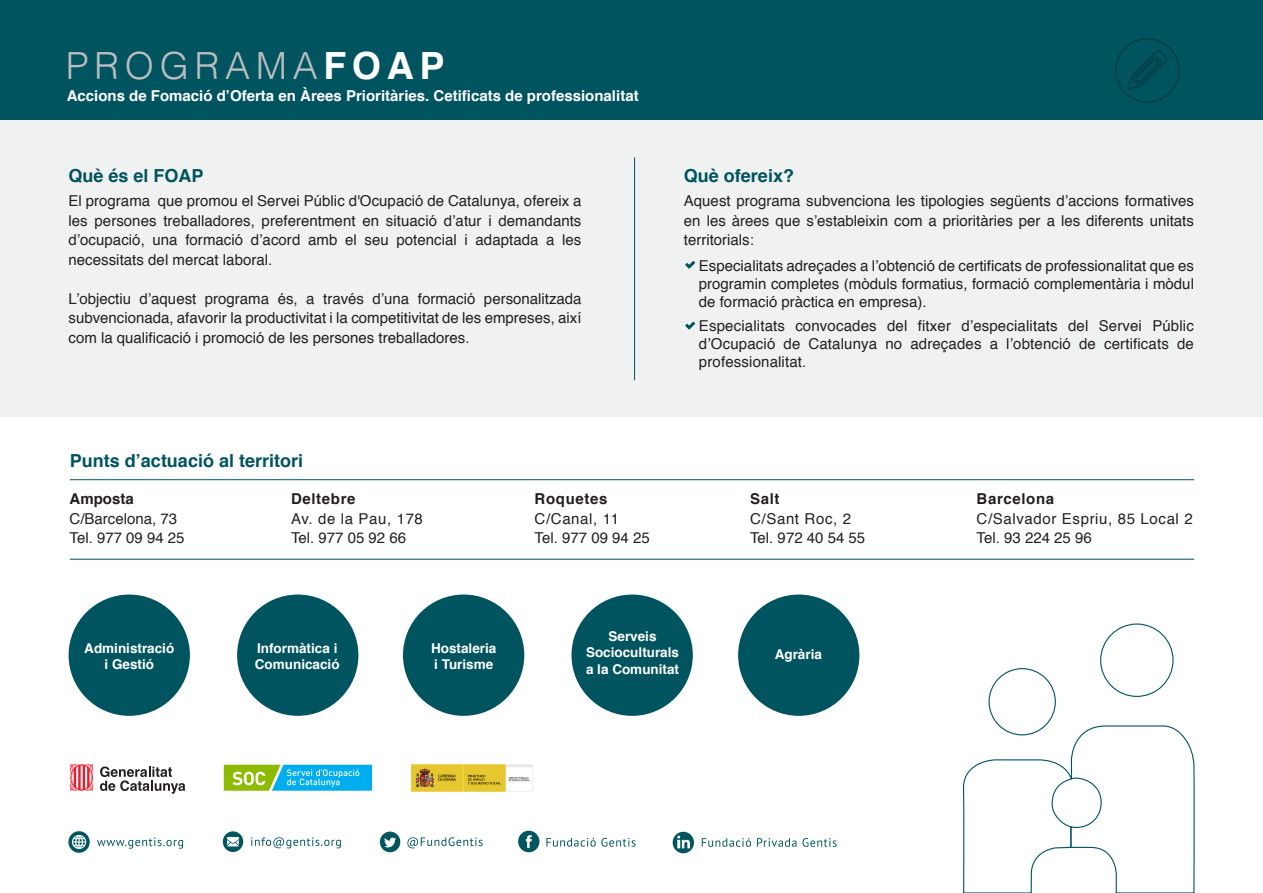
<style>
.page{position:relative;width:1263px;height:893px;background:#fff}
.page>*{position:absolute;margin:0;border:0;box-sizing:border-box;transform-origin:0 0}
.t1{font:300 37.5px "Helvetica";letter-spacing:.15em;color:#bbbdbf}
.t2{font:700 18px "Helvetica";color:#00545f}
.t3{font:15px/19.5px "Helvetica";color:#231f20;text-align:justify}
.t4{font:700 15px "Helvetica";color:#fff}
.t5{font:15px/19.5px "Helvetica";letter-spacing:.04em;color:#231f20}
.t6{font:700 15px "Helvetica";letter-spacing:.04em;color:#231f20}
.t7{font:700 15px "Helvetica";color:#231f20}
.t8{font:700 13.5px/16.2px "Helvetica";color:#fff;text-align:center}
.s1{font-weight:700;color:#fff}
</style>
<div class="page">
<div style="left:0;top:120px;width:1263px;height:297px;background:#f0f1f1"></div>
<div style="left:0;top:0;width:1263px;height:120px;background:#00545f"></div>
<img style="left:411px;top:764px;width:122px;height:28px">
<div style="left:988px;top:668px;width:68px;height:67px;border:1px solid #00545f;border-radius:50%"></div>
<div style="left:1100px;top:623px;width:73px;height:74px;border:1px solid #00545f;border-radius:50%"></div>
<svg style="left:685px;top:261px;width:10px;height:8px"></svg>
<svg style="left:685px;top:322px;width:10px;height:8px"></svg>
<hr style="left:634px;top:157px;width:1px;height:223px;background:#00545f">
<hr style="left:70px;top:559px;width:1124px;height:1px;background:#00545f">
<hr style="left:70px;top:479px;width:1124px;height:1px;background:#00545f">
<div style="left:380px;top:832px;width:20px;height:20px;background:#00555e;border-radius:50%"></div>
<div style="left:223px;top:831px;width:20px;height:21px;background:#00555e;border-radius:50%"></div>
<svg style="left:384px;top:838px;width:12px;height:9px"></svg>
<div style="left:673px;top:832px;width:21px;height:21px;background:#00555e;border-radius:50%"></div>
<svg style="left:677px;top:836px;width:13px;height:12px"></svg>
<div style="left:518px;top:831px;width:21px;height:21px;background:#00555e;border-radius:50%"></div>
<svg style="left:526px;top:835px;width:6px;height:13px"></svg>
<svg style="left:68px;top:831px;width:22px;height:22px"></svg>
<div style="left:72px;top:835px;width:14px;height:14px;border:1px solid #fff;border-radius:50%"></div>
<svg style="left:73px;top:834px;width:12px;height:16px"></svg>
<svg style="left:407px;top:837px;width:76px;height:11px"></svg>
<svg style="left:546px;top:838px;width:89px;height:9px"></svg>
<svg style="left:702px;top:838px;width:49px;height:9px"></svg>
<svg style="left:757px;top:838px;width:80px;height:9px"></svg>
<svg style="left:97px;top:837px;width:86px;height:12px"></svg>
<svg style="left:227px;top:837px;width:12px;height:9px"></svg>
<svg style="left:251px;top:837px;width:90px;height:11px"></svg>
<svg style="left:963px;top:725px;width:232px;height:168px"></svg>
<div style="left:1115px;top:38px;width:65px;height:65px;border:2px solid #003f47;border-radius:50%"></div>
<svg style="left:1128px;top:50px;width:39px;height:40px"></svg>
<svg style="left:70px;top:764px;width:23px;height:27px"></svg>
<svg style="left:100px;top:766px;width:85px;height:28px"></svg>
<svg style="left:224px;top:765px;width:148px;height:26px;background:#4ebdad"></svg>
<div style="left:69px;top:594px;width:121px;height:122px;background:#00545f;border-radius:50%"></div>
<div style="left:237px;top:594px;width:121px;height:122px;background:#00545f;border-radius:50%"></div>
<div style="left:403px;top:594px;width:121px;height:122px;background:#00545f;border-radius:50%"></div>
<div style="left:571px;top:594px;width:122px;height:122px;background:#00545f;border-radius:50%"></div>
<div style="left:738px;top:594px;width:121px;height:122px;background:#00545f;border-radius:50%"></div>
<h1 class="t1" style="left:66px;top:36px;width:380px">PROGRAMA<span class="s1">FOAP</span></h1>
<p class="t4" style="left:67px;top:84px;width:573px">Accions de Fomació d’Oferta en Àrees Prioritàries. Cetificats de professionalitat</p>
<p class="t2" style="left:68px;top:161px;width:137px">Què és el FOAP</p>
<p class="t3" style="left:68px;top:192px;width:514px">El programa que promou el Servei Públic d'Ocupació de Catalunya, ofereix a les persones treballadores, preferentment en situació d’atur i demandants d’ocupació, una formació d’acord amb el seu potencial i adaptada a les necessitats del mercat laboral.</p>
<p class="t3" style="left:68px;top:289px;width:514px">L’objectiu d’aquest programa és, a través d’una formació personalitzada subvencionada, afavorir la productivitat i la competitivitat de les empreses, així com la qualificació i promoció de les persones treballadores.</p>
<p class="t2" style="left:70px;top:447px;width:235px">Punts d’actuació al territori</p>
<p class="t7" style="left:69px;top:487px;width:66px">Amposta</p>
<p class="t3" style="left:69px;top:509px;width:117px">C/Barcelona, 73<br>Tel. 977 09 94 25</p>
<p class="t6" style="left:291px;top:487px;width:66px">Deltebre</p>
<p class="t3" style="left:291px;top:509px;width:133px">Av. de la Pau, 178<br>Tel. 977 05 92 66</p>
<p class="t6" style="left:535px;top:487px;width:74px">Roquetes</p>
<p class="t3" style="left:535px;top:509px;width:117px">C/Canal, 11<br>Tel. 977 09 94 25</p>
<p class="t2" style="left:684px;top:161px;width:112px">Què ofereix?</p>
<p class="t3" style="left:684px;top:192px;width:511px">Aquest programa subvenciona les tipologies següents d’accions formatives en les àrees que s’estableixin com a prioritàries per a les diferents unitats territorials:</p>
<p class="t3" style="left:699px;top:257px;width:496px;line-height:18px">Especialitats adreçades a l’obtenció de certificats de professionalitat que es programin completes (mòduls formatius, formació complementària i mòdul de formació pràctica en empresa).</p>
<p class="t3" style="left:699px;top:317px;width:496px;line-height:18px">Especialitats convocades del fitxer d’especialitats del Servei Públic d’Ocupació de Catalunya no adreçades a l’obtenció de certificats de professionalitat.</p>
<p class="t6" style="left:750px;top:487px;width:31px">Salt</p>
<p class="t3" style="left:750px;top:509px;width:117px">C/Sant Roc, 2<br>Tel. 972 40 54 55</p>
<p class="t6" style="left:977px;top:487px;width:79px">Barcelona</p>
<p class="t5" style="left:977px;top:509px;width:218px">C/Salvador Espriu, 85 Local 2<br>Tel. 93 224 25 96</p>
<p class="t8" style="left:84px;top:640px;width:92px">Administració i Gestió</p>
<p class="t8" style="left:255px;top:640px;width:86px;text-align:left">Informàtica i<br>Comunicació</p>
<p class="t8" style="left:431px;top:640px;width:67px;text-align:left">Hostaleria i Turisme</p>
<p class="t8" style="left:586px;top:628px;width:95px">Serveis<br>Socioculturals a la Comunitat</p>
<p class="t8" style="left:775px;top:646px;width:49px">Agrària</p>
</div>
